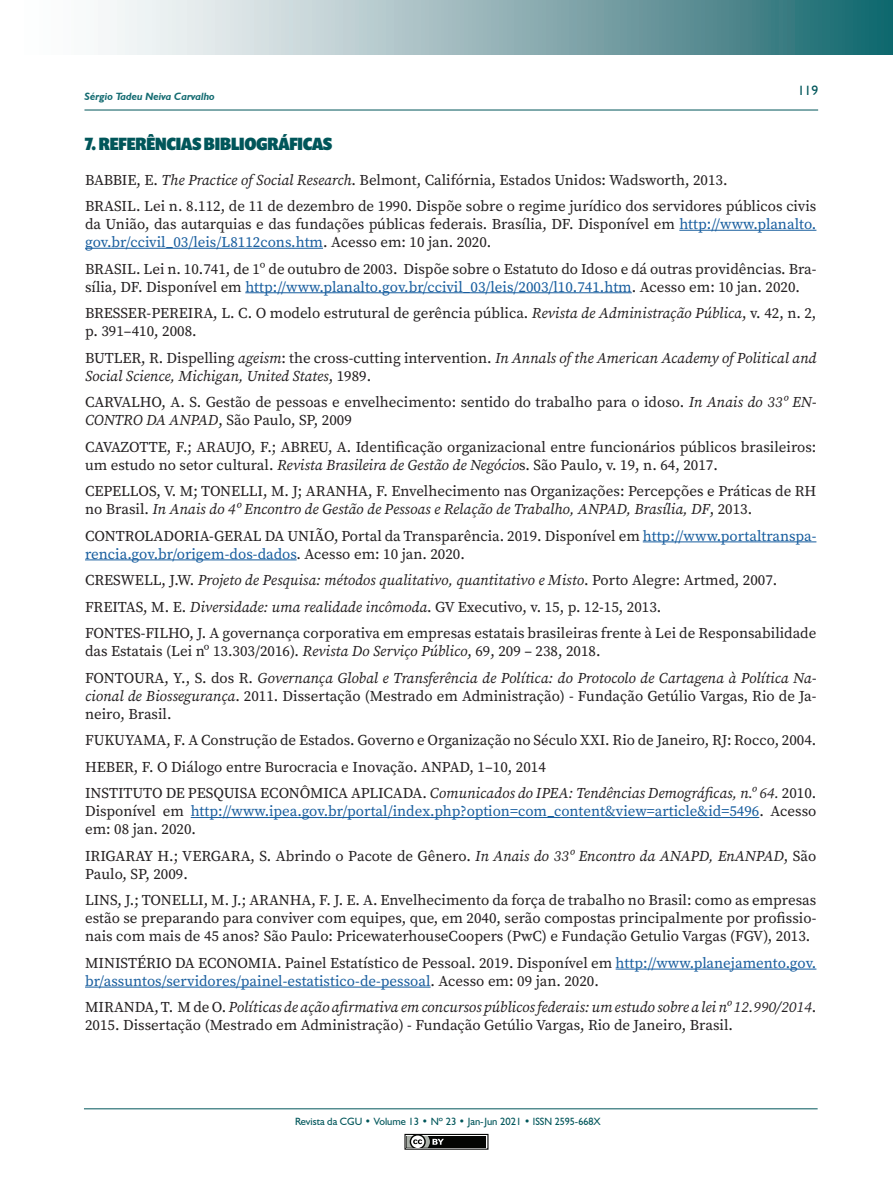
<style>
.page{position:relative;width:893px;height:1191px;background:#fff}
.page>*{position:absolute;margin:0;border:0;box-sizing:border-box;transform-origin:0 0}
.TÍTULO_CORRENTE{font:900 18px "Prenton RP Cond";color:#00565a}
.TEXTO_BIBLIOGRAFIA{font:15px/18px "Source Serif Variable";color:#231f20}
.TEXTO_BIBLIOGRAFIA-2{font:italic 15px/18px "Source Serif Variable";color:#231f20}
.TEXTO_BIBLIOGRAFIA-3{font:15px/18px "Source Serif Variable";color:#175d9e;text-align:justify}
.t1{font:13.5px "Humanist 521 BT";color:#00565a}
.t2{font:10.5px "Humanist 521 BT";color:#00565a}
.t3{font:italic 700 10.5px "Humanist 521 BT";color:#136b71}
.s1{font-style:italic}
.s2{color:#175d9e}
.s3{font-style:normal}
.s4{color:#231f20}
.s5{font-style:italic;color:#231f20}
</style>
<div class="page">
<svg style="left:110px;top:0;width:783px;height:54px;background:#8fb1b6"></svg>
<hr style="left:84px;top:110px;width:734px;height:1px;background:#00565a">
<hr style="left:84px;top:1108px;width:734px;height:1px;background:#00565a">
<div style="left:404px;top:1133px;width:84px;height:16px;border:1px solid #040503"></div>
<div style="left:407px;top:1135px;width:79px;height:12px;background:#040503"></div>
<svg style="left:404px;top:1133px;width:40px;height:17px"></svg>
<hr style="left:679px;top:230px;width:137px;height:1px;background:#175d9e">
<hr style="left:85px;top:248px;width:238px;height:1px;background:#175d9e">
<hr style="left:245px;top:292px;width:387px;height:1px;background:#175d9e">
<hr style="left:643px;top:541px;width:173px;height:1px;background:#175d9e">
<hr style="left:85px;top:559px;width:212px;height:1px;background:#175d9e">
<hr style="left:191px;top:817px;width:568px;height:1px;background:#175d9e">
<hr style="left:616px;top:968px;width:200px;height:1px;background:#175d9e">
<hr style="left:85px;top:986px;width:346px;height:1px;background:#175d9e">
<p class="t3" style="left:84px;top:90px;width:132px">Sérgio Tadeu Neiva Carvalho</p>
<p class="t1" style="left:798px;top:83px;width:22px">119</p>
<p class="TÍTULO_CORRENTE" style="left:85px;top:132px;width:249px">7. REFERÊNCIAS BIBLIOGRÁFICAS</p>
<p class="TEXTO_BIBLIOGRAFIA" style="left:85px;top:171px;width:644px">BABBIE, E. <span class="s1">The Practice of Social Research</span>. Belmont, Califórnia, Estados Unidos: Wadsworth, 2013.</p>
<p class="TEXTO_BIBLIOGRAFIA" style="left:85px;top:197px;width:733px;text-align:justify">BRASIL. Lei n. 8.112, de 11 de dezembro de 1990. Dispõe sobre o regime jurídico dos servidores públicos civis da União, das autarquias e das fundações públicas federais. Brasília, DF. Disponível em <span class="s2">http://www.planalto. gov.br/ccivil_03/leis/L8112cons.htm</span>. Acesso em: 10 jan. 2020.</p>
<p class="TEXTO_BIBLIOGRAFIA" style="left:85px;top:260px;width:733px">BRASIL. Lei n. 10.741, de 1º de outubro de 2003. Dispõe sobre o Estatuto do Idoso e dá outras providências. Bra&shy;sília, DF. Disponível em <span class="s2">http://www.planalto.gov.br/ccivil_03/leis/2003/l10.741.htm</span>. Acesso em: 10 jan. 2020.</p>
<p class="TEXTO_BIBLIOGRAFIA" style="left:85px;top:304px;width:733px">BRESSER-PEREIRA, L. C. O modelo estrutural de gerência pública. <span class="s1">Revista de Administração Pública</span>, v. 42, n. 2, p. 391–410, 2008.</p>
<p class="TEXTO_BIBLIOGRAFIA-2" style="left:85px;top:348px;width:733px"><span class="s3">BUTLER, R. Dispelling</span> ageism<span class="s3">: the cross-cutting intervention.</span> In Annals of the American Academy of Political and<br>Social Science, Michigan, United States<span class="s3">, 1989.</span></p>
<p class="TEXTO_BIBLIOGRAFIA" style="left:85px;top:393px;width:733px">CARVALHO, A. S. Gestão de pessoas e envelhecimento: sentido do trabalho para o idoso. <span class="s1">In Anais do 33º EN-<br>CONTRO DA ANPAD</span>, São Paulo, SP, 2009</p>
<p class="TEXTO_BIBLIOGRAFIA" style="left:85px;top:438px;width:733px">CAVAZOTTE, F.; ARAUJO, F.; ABREU, A. Identificação organizacional entre funcionários públicos brasileiros: um estudo no setor cultural. <span class="s1">Revista Brasileira de Gestão de Negócio</span>s. São Paulo, v. 19, n. 64, 2017.</p>
<p class="TEXTO_BIBLIOGRAFIA" style="left:85px;top:482px;width:733px">CEPELLOS, V. M; TONELLI, M. J; ARANHA, F. Envelhecimento nas Organizações: Percepções e Práticas de RH no Brasil. <span class="s1">In Anais do 4º Encontro de Gestão de Pessoas e Relação de Trabalho, ANPAD, Brasília, DF</span>, 2013.</p>
<p class="TEXTO_BIBLIOGRAFIA" style="left:85px;top:527px;width:733px">CONTROLADORIA-GERAL DA UNIÃO, Portal da Transparência. 2019. Disponível em <span class="s2">http://www.portaltranspa&shy;rencia.gov.br/origem-dos-dados</span>. Acesso em: 10 jan. 2020.</p>
<p class="TEXTO_BIBLIOGRAFIA-2" style="left:85px;top:571px;width:694px"><span class="s3">CRESWELL, J.W.</span> Projeto de Pesquisa: métodos qualitativo, quantitativo e Misto<span class="s3">. Porto Alegre: Artmed, 2007.</span></p>
<p class="TEXTO_BIBLIOGRAFIA" style="left:85px;top:598px;width:578px">FREITAS, M. E. <span class="s1">Diversidade: uma realidade incômoda</span>. GV Executivo, v. 15, p. 12-15, 2013.</p>
<p class="TEXTO_BIBLIOGRAFIA" style="left:85px;top:624px;width:733px">FONTES-FILHO, J. A governança corporativa em empresas estatais brasileiras frente à Lei de Responsabilidade das Estatais (Lei nº 13.303/2016). <span class="s1">Revista Do Serviço Público</span>, 69, 209 – 238, 2018.</p>
<p class="TEXTO_BIBLIOGRAFIA" style="left:85px;top:669px;width:733px;text-align:justify">FONTOURA, Y., S. dos R. <span class="s1">Governança Global e Transferência de Política: do Protocolo de Cartagena à Política Na&shy;cional de Biossegurança</span>. 2011. Dissertação (Mestrado em Administração) - Fundação Getúlio Vargas, Rio de Ja&shy;neiro, Brasil.</p>
<p class="TEXTO_BIBLIOGRAFIA" style="left:85px;top:731px;width:733px">FUKUYAMA, F. A Construção de Estados. Governo e Organização no Século XXI. Rio de Janeiro, RJ: Rocco, 2004.</p>
<p class="TEXTO_BIBLIOGRAFIA" style="left:85px;top:758px;width:462px">HEBER, F. O Diálogo entre Burocracia e Inovação. ANPAD, 1–10, 2014</p>
<p class="TEXTO_BIBLIOGRAFIA-3" style="left:85px;top:784px;width:733px"><span class="s4">INSTITUTO DE PESQUISA ECONÔMICA APLICADA.</span> <span class="s5">Comunicados do IPEA: Tendências Demográficas, n.º 64.</span> <span class="s4">2010.<br>Disponível em</span> http://www.ipea.gov.br/portal/index.php?option=com_content&amp;view=article&amp;id=5496<span class="s4">. Acesso em: 08 jan. 2020.</span></p>
<p class="TEXTO_BIBLIOGRAFIA" style="left:85px;top:847px;width:733px">IRIGARAY H.; VERGARA, S. Abrindo o Pacote de Gênero. <span class="s1">In Anais do 33º Encontro da ANAPD, EnANPAD</span>, São<br>Paulo, SP, 2009.</p>
<p class="TEXTO_BIBLIOGRAFIA" style="left:85px;top:891px;width:733px;text-align:justify">LINS, J.; TONELLI, M. J.; ARANHA, F. J. E. A. Envelhecimento da força de trabalho no Brasil: como as empresas estão se preparando para conviver com equipes, que, em 2040, serão compostas principalmente por profissio&shy;nais com mais de 45 anos? São Paulo: PricewaterhouseCoopers (PwC) e Fundação Getulio Vargas (FGV), 2013.</p>
<p class="TEXTO_BIBLIOGRAFIA" style="left:85px;top:954px;width:733px">MINISTÉRIO DA ECONOMIA. Painel Estatístico de Pessoal. 2019. Disponível em <span class="s2">http://www.planejamento.gov. br/assuntos/servidores/painel-estatistico-de-pessoal</span>. Acesso em: 09 jan. 2020.</p>
<p class="TEXTO_BIBLIOGRAFIA" style="left:85px;top:998px;width:733px">MIRANDA, T. M de O. <span class="s1">Políticas de ação afirmativa em concursos públicos federais: um estudo sobre a lei nº 12.990/2014</span>.<br>2015. Dissertação (Mestrado em Administração) - Fundação Getúlio Vargas, Rio de Janeiro, Brasil.</p>
<p class="t2" style="left:295px;top:1115px;width:307px">Revista da CGU • Volume 13 • Nº 23 • Jan-Jun 2021 • ISSN 2595-668X</p>
</div>
